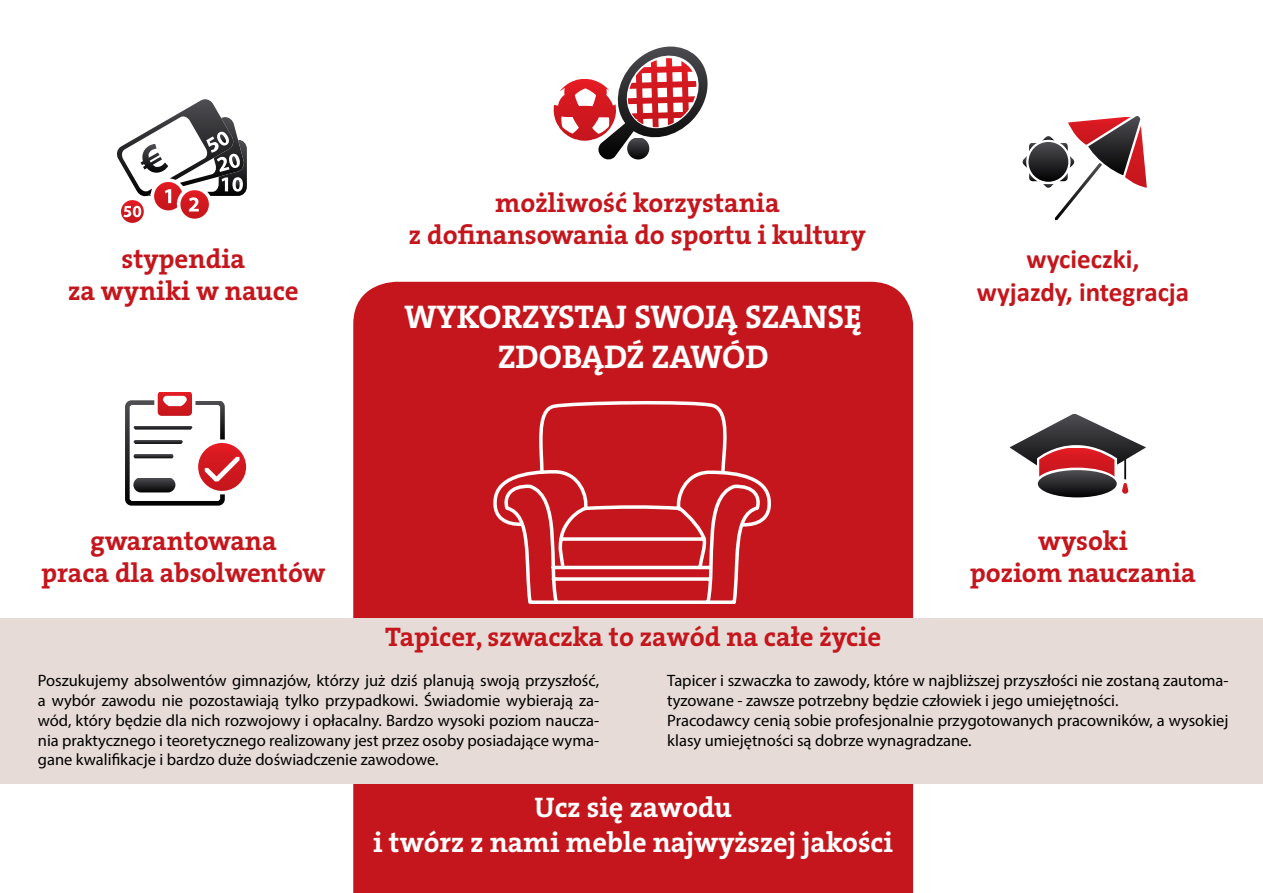
<style>
.page{position:relative;width:1263px;height:893px;background:#fff}
.page>*{position:absolute;margin:0;border:0;box-sizing:border-box;transform-origin:0 0}
.t1{font:700 33px/39.6px "The Serif W7";letter-spacing:-.01em;color:#fff;text-align:center}
.t2{font:700 28.5px/34.2px "The Serif W7";color:#fff;text-align:center}
.t3{font:700 27px/32.4px "The Serif W7";color:#c4161c;text-align:center}
.t4{font:700 27px/32.4px "Calibri";color:#c4161c;text-align:center}
.t5{font:16.5px/19.8px "Myriad Pro";color:#000;text-align:justify}
</style>
<div class="page">
<div style="left:353px;top:282px;width:560px;height:611px;background:#c4161c"></div>
<div style="left:0;top:618px;width:1263px;height:165px;background:#e6dbd6"></div>
<svg style="left:489px;top:398px;width:286px;height:208px;background:#ca3136"></svg>
<svg style="left:125px;top:392px;width:121px;height:114px"></svg>
<svg style="left:1022px;top:116px;width:125px;height:104px"></svg>
<svg style="left:554px;top:47px;width:154px;height:113px"></svg>
<div style="left:627px;top:137px;width:22px;height:22px;background:linear-gradient(to bottom,#5a5a5f,#060606);border-radius:11px"></div>
<svg style="left:116px;top:99px;width:131px;height:124px"></svg>
<svg style="left:1009px;top:414px;width:137px;height:83px"></svg>
<h3 class="t3" style="left:409px;top:186px;width:458px">możliwość korzystania<br>z dofinansowania do sportu i kultury</h3>
<h3 class="t3" style="left:68px;top:243px;width:232px">stypendia<br>za wyniki w nauce</h3>
<h3 class="t4" style="left:977px;top:243px;width:214px">wycieczki, wyjazdy, integracja</h3>
<h1 class="t1" style="left:404px;top:298px;width:459px">WYKORZYSTAJ SWOJĄ SZANSĘ<br>ZDOBĄDŹ ZAWÓD</h1>
<h3 class="t3" style="left:41px;top:524px;width:285px">gwarantowana<br>praca dla absolwentów</h3>
<h3 class="t3" style="left:970px;top:524px;width:227px">wysoki<br>poziom nauczania</h3>
<h3 class="t3" style="left:385px;top:621px;width:498px">Tapicer, szwaczka to zawód na całe życie</h3>
<p class="t5" style="left:38px;top:670px;width:563px">Poszukujemy absolwentów gimnazjów, którzy już dziś planują swoją przyszłość, a wybór zawodu nie pozostawiają tylko przypadkowi. Świadomie wybierają za&shy;wód, który będzie dla nich rozwojowy i opłacalny. Bardzo wysoki poziom naucza&shy;nia praktycznego i teoretycznego realizowany jest przez osoby posiadające wyma&shy;gane kwalifikacje i bardzo duże doświadczenie zawodowe.</p>
<p class="t5" style="left:667px;top:670px;width:563px;text-align:left">Tapicer i szwaczka to zawody, które w najbliższej przyszłości nie zostaną zautoma&shy;tyzowane - zawsze potrzebny będzie człowiek i jego umiejętności.<br>Pracodawcy cenią sobie profesjonalnie przygotowanych pracowników, a wysokiej klasy umiejętności są dobrze wynagradzane.</p>
<h2 class="t2" style="left:373px;top:791px;width:521px">Ucz się zawodu<br>i twórz z nami meble najwyższej jakości</h2>
</div>
